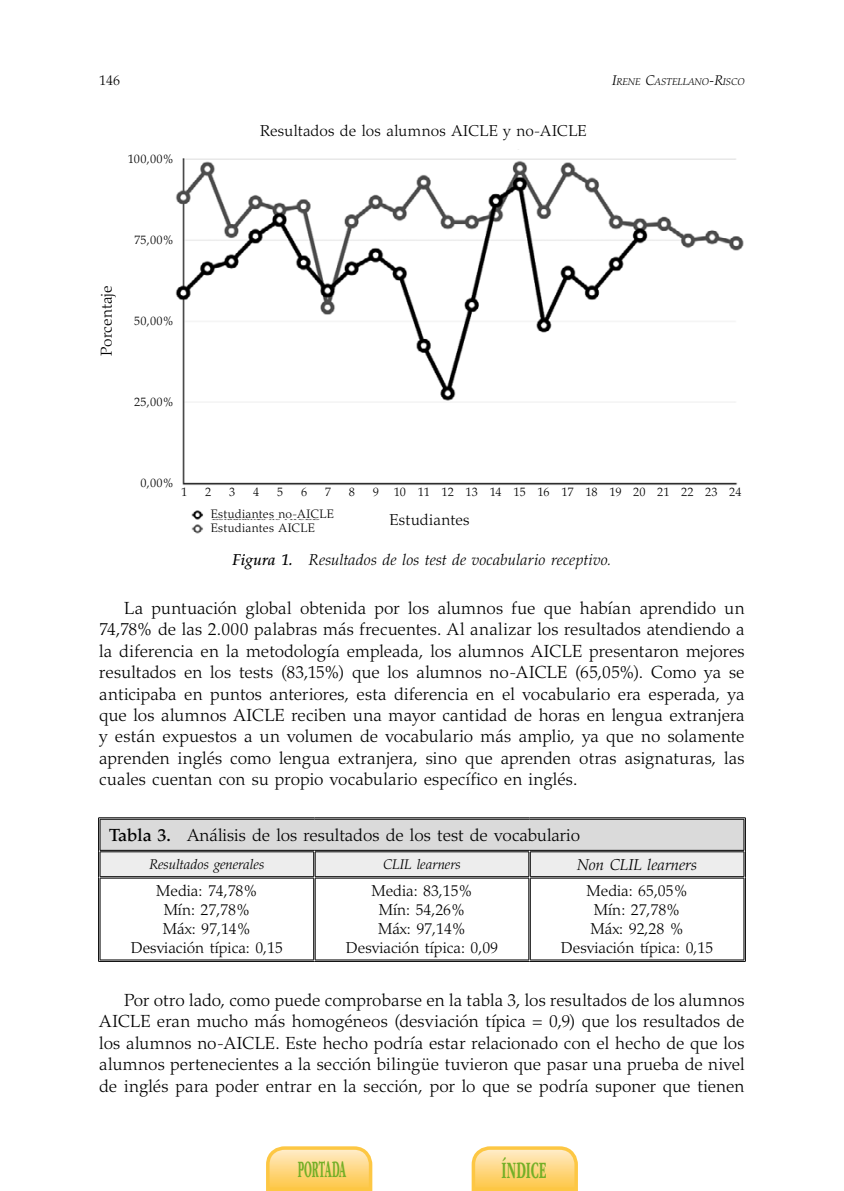
<style>
.page{position:relative;width:844px;height:1191px;background:#fff}
.page>*{position:absolute;margin:0;border:0;box-sizing:border-box;transform-origin:0 0}
.t1{font:700 24.5px "ITC Garamond Std";letter-spacing:-.005em;color:#74af27;scale:.4 1}
.t2{font:700 24.5px "ITC Garamond Std";letter-spacing:-.005em;color:#74af27;scale:.5 1}
.txt{font:300 17.5px/21.5px "Palatino LT Std";letter-spacing:.005em;color:#000;text-align:justify}
.tablatitulo{font:300 17.5px "Palatino LT Std";color:#000}
.tablatexto{font:300 15.75px "Palatino LT Std";color:#000}
.piefigura{font:italic 300 15.75px "Palatino LT Std";letter-spacing:.01em;color:#000}
.tablacabeza{font:italic 300 15.75px "Palatino LT Std";color:#000}
.tablacabeza-2{font:italic 300 14px "Palatino LT Std";color:#000}
.t3{font:300 14px "Palatino LT Std";color:#000}
.t4{font:300 12.25px/14.2px "Palatino LT Std";letter-spacing:.02em;color:#000}
.t5{font:300 12.25px "Palatino LT Std";letter-spacing:-.005em;color:#000}
.t6{font:italic 300 9.8px "Palatino LT Std";color:#000}
.s1{font-size:14px}
.s2{font-weight:500}
</style>
<div class="page">
<svg style="left:471px;top:1146px;width:107px;height:45px;background:#fed67d"></svg>
<svg style="left:266px;top:1146px;width:107px;height:45px;background:#fed67d"></svg>
<img style="left:149px;top:149px;width:594px;height:385px">
<div style="left:124px;top:154px;width:49px;height:333px;background:#fff"></div>
<div style="left:347px;top:504px;width:164px;height:25px;background:#fff"></div>
<div style="left:211px;top:509px;width:130px;height:10px;background:#fff"></div>
<div style="left:211px;top:523px;width:130px;height:10px;background:#fff"></div>
<div style="left:727px;top:486px;width:15px;height:10px;background:#fff"></div>
<div style="left:703px;top:486px;width:15px;height:10px;background:#fff"></div>
<div style="left:679px;top:486px;width:15px;height:10px;background:#fff"></div>
<div style="left:655px;top:486px;width:15px;height:10px;background:#fff"></div>
<div style="left:632px;top:486px;width:14px;height:10px;background:#fff"></div>
<div style="left:608px;top:486px;width:14px;height:10px;background:#fff"></div>
<div style="left:584px;top:486px;width:15px;height:10px;background:#fff"></div>
<div style="left:560px;top:486px;width:15px;height:10px;background:#fff"></div>
<div style="left:536px;top:486px;width:15px;height:10px;background:#fff"></div>
<div style="left:512px;top:486px;width:15px;height:10px;background:#fff"></div>
<div style="left:488px;top:486px;width:15px;height:10px;background:#fff"></div>
<div style="left:464px;top:486px;width:15px;height:10px;background:#fff"></div>
<div style="left:440px;top:486px;width:15px;height:10px;background:#fff"></div>
<div style="left:416px;top:486px;width:15px;height:10px;background:#fff"></div>
<div style="left:392px;top:486px;width:15px;height:10px;background:#fff"></div>
<div style="left:368px;top:486px;width:15px;height:10px;background:#fff"></div>
<div style="left:344px;top:486px;width:15px;height:10px;background:#fff"></div>
<div style="left:320px;top:486px;width:15px;height:10px;background:#fff"></div>
<div style="left:296px;top:486px;width:15px;height:10px;background:#fff"></div>
<div style="left:272px;top:486px;width:15px;height:10px;background:#fff"></div>
<div style="left:249px;top:486px;width:14px;height:10px;background:#fff"></div>
<div style="left:225px;top:486px;width:14px;height:10px;background:#fff"></div>
<div style="left:201px;top:486px;width:15px;height:10px;background:#fff"></div>
<div style="left:177px;top:486px;width:15px;height:10px;background:#fff"></div>
<div style="left:99px;top:818px;width:645px;height:33px;background:#dadada"></div>
<hr style="left:98px;top:817px;width:216px;height:2px;background:#fff">
<hr style="left:98px;top:819px;width:2px;height:31px;background:#fff">
<hr style="left:314px;top:817px;width:215px;height:2px;background:#fff">
<hr style="left:529px;top:817px;width:216px;height:2px;background:#fff">
<hr style="left:98px;top:850px;width:216px;height:2px;background:#fff">
<hr style="left:529px;top:850px;width:216px;height:2px;background:#fff">
<hr style="left:313px;top:878px;width:1px;height:81px;background:#000">
<hr style="left:315px;top:878px;width:1px;height:81px;background:#000">
<hr style="left:528px;top:878px;width:1px;height:81px;background:#000">
<hr style="left:530px;top:878px;width:1px;height:81px;background:#000">
<div style="left:98px;top:851px;width:648px;height:26px;background:#ededed"></div>
<hr style="left:100px;top:876px;width:214px;height:1px;background:#000">
<hr style="left:100px;top:878px;width:214px;height:1px;background:#000">
<hr style="left:98px;top:877px;width:1px;height:84px;background:#000">
<hr style="left:100px;top:878px;width:1px;height:81px;background:#000">
<hr style="left:315px;top:876px;width:214px;height:1px;background:#000">
<hr style="left:315px;top:878px;width:214px;height:1px;background:#000">
<hr style="left:530px;top:876px;width:213px;height:1px;background:#000">
<hr style="left:530px;top:878px;width:213px;height:1px;background:#000">
<hr style="left:743px;top:878px;width:1px;height:81px;background:#000">
<hr style="left:745px;top:877px;width:1px;height:84px;background:#000">
<hr style="left:100px;top:959px;width:214px;height:1px;background:#000">
<hr style="left:98px;top:961px;width:216px;height:1px;background:#000">
<hr style="left:315px;top:959px;width:214px;height:1px;background:#000">
<hr style="left:314px;top:961px;width:215px;height:1px;background:#000">
<hr style="left:530px;top:959px;width:213px;height:1px;background:#000">
<hr style="left:529px;top:961px;width:216px;height:1px;background:#000">
<hr style="left:98px;top:817px;width:216px;height:1px;background:#000">
<hr style="left:100px;top:819px;width:214px;height:1px;background:#000">
<hr style="left:98px;top:818px;width:1px;height:33px;background:#000">
<hr style="left:100px;top:819px;width:1px;height:31px;background:#000">
<hr style="left:314px;top:817px;width:215px;height:1px;background:#000">
<hr style="left:314px;top:819px;width:215px;height:1px;background:#000">
<hr style="left:529px;top:817px;width:216px;height:1px;background:#000">
<hr style="left:529px;top:819px;width:214px;height:1px;background:#000">
<hr style="left:743px;top:819px;width:1px;height:31px;background:#000">
<hr style="left:745px;top:818px;width:1px;height:33px;background:#000">
<hr style="left:100px;top:850px;width:214px;height:1px;background:#000">
<hr style="left:100px;top:851px;width:214px;height:1px;background:#000">
<hr style="left:314px;top:850px;width:215px;height:1px;background:#000">
<hr style="left:315px;top:851px;width:214px;height:1px;background:#000">
<hr style="left:529px;top:850px;width:214px;height:1px;background:#000">
<hr style="left:530px;top:851px;width:213px;height:1px;background:#000">
<p class="t3" style="left:99px;top:72px;width:22px">146</p>
<p class="t6" style="left:612px;top:76px;width:134px"><span class="s1">I</span>RENE <span class="s1">C</span>ASTELLANO<span class="s1">-R</span>ISCO</p>
<p class="t4" style="left:128px;top:152px;width:47px">100,00%</p>
<p class="tablatexto" style="left:97px;top:356px;width:72px;rotate:-90deg">Porcentaje</p>
<p class="t4" style="left:134px;top:233px;width:41px">75,00%</p>
<p class="t4" style="left:134px;top:314px;width:41px">50,00%</p>
<p class="t4" style="left:134px;top:395px;width:41px">25,00%</p>
<p class="tablatexto" style="left:260px;top:121px;width:328px">Resultados de los alumnos AICLE y no-AICLE</p>
<p class="t4" style="left:140px;top:476px;width:35px">0,00%</p>
<p class="t4" style="left:181px;top:485px;width:8px">1</p>
<p class="t4" style="left:205px;top:485px;width:8px">2</p>
<p class="t4" style="left:229px;top:485px;width:8px">3</p>
<p class="t4" style="left:253px;top:485px;width:8px">4</p>
<p class="t4" style="left:277px;top:485px;width:8px">5</p>
<p class="t4" style="left:301px;top:485px;width:8px">6</p>
<p class="t4" style="left:325px;top:485px;width:8px">7</p>
<p class="t4" style="left:349px;top:485px;width:8px">8</p>
<p class="t5" style="left:373px;top:484px;width:370px">9 10 11 12 13 14 15 16 17 18 19 20 21 22 23 24</p>
<p class="t4" style="left:211px;top:507px;width:124px">Estudiantes no-AICLE<br>Estudiantes AICLE</p>
<p class="tablatexto" style="left:389px;top:510px;width:81px">Estudiantes</p>
<p class="piefigura" style="left:232px;top:550px;width:380px"><span class="s2">Figura 1.</span> Resultados de los test de vocabulario receptivo.</p>
<p class="txt" style="left:99px;top:597px;width:646px;text-indent:25px">La puntuación global obtenida por los alumnos fue que habían aprendido un 74,78% de las 2.000 palabras más frecuentes. Al analizar los resultados atendiendo a la diferencia en la metodología empleada, los alumnos AICLE presentaron mejores resultados en los tests (83,15%) que los alumnos no-AICLE (65,05%). Como ya se anticipaba en puntos anteriores, esta diferencia en el vocabulario era esperada, ya que los alumnos AICLE reciben una mayor cantidad de horas en lengua extranjera y están expuestos a un volumen de vocabulario más amplio, ya que no solamente aprenden inglés como lengua extranjera, sino que aprenden otras asignaturas, las cuales cuentan con su propio vocabulario específico en inglés.</p>
<p class="tablatitulo" style="left:109px;top:825px;width:472px"><span class="s2">Tabla 3.</span> Análisis de los resultados de los test de vocabulario</p>
<p class="tablacabeza-2" style="left:149px;top:856px;width:116px">Resultados generales</p>
<p class="tablacabeza-2" style="left:383px;top:856px;width:79px">CLIL learners</p>
<p class="tablacabeza" style="left:577px;top:855px;width:121px">Non CLIL learners</p>
<p class="tablatexto" style="left:156px;top:881px;width:103px">Media: 74,78%</p>
<p class="tablatexto" style="left:164px;top:900px;width:88px">Mín: 27,78%</p>
<p class="tablatexto" style="left:163px;top:919px;width:89px">Máx: 97,14%</p>
<p class="tablatexto" style="left:131px;top:938px;width:154px">Desviación típica: 0,15</p>
<p class="tablatexto" style="left:586px;top:881px;width:103px">Media: 65,05%</p>
<p class="tablatexto" style="left:593px;top:900px;width:88px">Mín: 27,78%</p>
<p class="tablatexto" style="left:590px;top:919px;width:95px">Máx: 92,28 %</p>
<p class="tablatexto" style="left:561px;top:938px;width:154px">Desviación típica: 0,15</p>
<p class="txt" style="left:99px;top:989px;width:646px;text-indent:25px">Por otro lado, como puede comprobarse en la tabla 3, los resultados de los alumnos AICLE eran mucho más homogéneos (desviación típica = 0,9) que los resultados de los alumnos no-AICLE. Este hecho podría estar relacionado con el hecho de que los alumnos pertenecientes a la sección bilingüe tuvieron que pasar una prueba de nivel de inglés para poder entrar en la sección, por lo que se podría suponer que tienen</p>
<p class="tablatexto" style="left:371px;top:881px;width:103px">Media: 83,15%</p>
<p class="tablatexto" style="left:379px;top:900px;width:88px">Mín: 54,26%</p>
<p class="tablatexto" style="left:378px;top:919px;width:89px">Máx: 97,14%</p>
<p class="tablatexto" style="left:346px;top:938px;width:154px">Desviación típica: 0,09</p>
<h1 class="t1" style="left:298px;top:1155px;width:122px">PORTADA</h1>
<h1 class="t2" style="left:501px;top:1156px;width:91px">ÍNDICE</h1>
</div>
